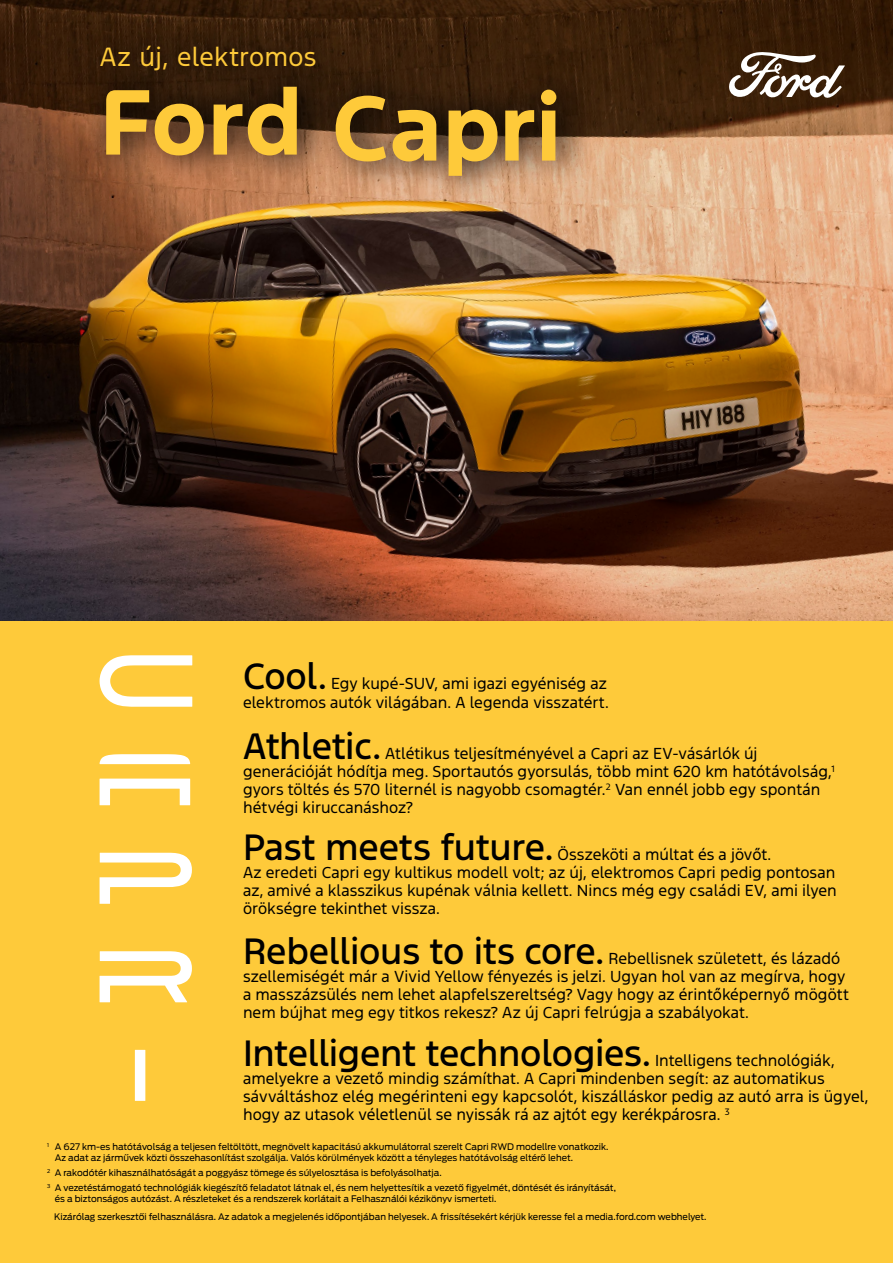
<style>
.page{position:relative;width:893px;height:1263px;background:#fff}
.page>*{position:absolute;margin:0;border:0;box-sizing:border-box;transform-origin:0 0}
.t1{font:87px "Ford F 1 Bold";color:#feca3a}
.t2{font:34.5px "Ford F 1 Medium";letter-spacing:-.01em;color:#000}
.t3{font:24.75px "Ford F1";letter-spacing:.01em;color:#feca3a}
.t4{font:15px/18px "Ford F1";color:#000}
.t5{font:9px/10.8px "Ford Antenna";color:#000}
</style>
<div class="page">
<img style="left:0;top:0;width:893px;height:621px">
<svg style="left:729px;top:51px;width:116px;height:48px"></svg>
<div style="left:0;top:621px;width:893px;height:642px;background:#feca3a"></div>
<svg style="left:100px;top:655px;width:92px;height:52px"></svg>
<div style="left:135px;top:1050px;width:10px;height:51px;background:#fff"></div>
<svg style="left:100px;top:951px;width:92px;height:51px"></svg>
<svg style="left:100px;top:853px;width:92px;height:51px"></svg>
<svg style="left:100px;top:754px;width:90px;height:10px"></svg>
<svg style="left:100px;top:778px;width:90px;height:27px"></svg>
<svg style="left:83px;top:21px;width:509px;height:182px;background:#5f3f26"></svg>
<h3 class="t3" style="left:100px;top:40px;width:218px">Az új, elektromos</h3>
<h1 class="t1" style="left:100px;top:70px;width:463px">Ford Capri</h1>
<h2 class="t2" style="left:243px;top:654px;width:85px">Cool.</h2>
<p class="t4" style="left:243px;top:676px;width:367px;text-align:right">Egy kupé-SUV, ami igazi egyéniség az<br>elektromos autók világában. A legenda visszatért.</p>
<h2 class="t2" style="left:243px;top:723px;width:140px">Athletic.</h2>
<p class="t4" style="left:243px;top:745px;width:593px;text-indent:142px">Atlétikus teljesítményével a Capri az EV-vásárlók új generációját hódítja meg. Sportautós gyorsulás, több mint 620 km hatótávolság,<sup>1 </sup>gyors töltés és 570 liternél is nagyobb csomagtér.<sup>2</sup> Van ennél jobb egy spontán hétvégi kiruccanáshoz?</p>
<h2 class="t2" style="left:243px;top:824px;width:312px">Past meets future.</h2>
<p class="t4" style="left:243px;top:847px;width:595px;text-indent:315px">Összeköti a múltat és a jövőt.<br>Az eredeti Capri egy kultikus modell volt; az új, elektromos Capri pedig pontosan az, amivé a klasszikus kupénak válnia kellett. Nincs még egy családi EV, ami ilyen örökségre tekinthet vissza.</p>
<h2 class="t2" style="left:243px;top:928px;width:363px">Rebellious to its core.</h2>
<p class="t4" style="left:243px;top:951px;width:607px;text-indent:365px">Rebellisnek született, és lázadó szellemiségét már a Vivid Yellow fényezés is jelzi. Ugyan hol van az megírva, hogy a masszázsülés nem lehet alapfelszereltség? Vagy hogy az érintőképernyő mögött nem bújhat meg egy titkos rekesz? Az új Capri felrúgja a szabályokat.</p>
<h2 class="t2" style="left:243px;top:1030px;width:409px">Intelligent technologies.</h2>
<p class="t4" style="left:243px;top:1052px;width:627px;text-indent:412px">Intelligens technológiák, amelyekre a vezető mindig számíthat. A Capri mindenben segít: az automatikus sávváltáshoz elég megérinteni egy kapcsolót, kiszálláskor pedig az autó arra is ügyel, hogy az utasok véletlenül se nyissák rá az ajtót egy kerékpárosra. <sup>3</sup></p>
<p class="t5" style="left:55px;top:1140px;width:555px;text-indent:-7px"><sup>1</sup> A 627 km-es hatótávolság a teljesen feltöltött, megnövelt kapacitású akkumulátorral szerelt Capri RWD modellre vonatkozik.<br>Az adat az járművek közti összehasonlítást szolgálja. Valós körülmények között a tényleges hatótávolság eltérő lehet.</p>
<p class="t5" style="left:47px;top:1164px;width:570px;line-height:15px"><sup>2</sup> A rakodótér kihasználhatóságát a poggyász tömege és súlyelosztása is befolyásolhatja.<br><sup>3</sup> A vezetéstámogató technológiák kiegészítő feladatot látnak el, és nem helyettesítik a vezető figyelmét, döntését és irányítását,</p>
<p class="t5" style="left:55px;top:1192px;width:443px">és a biztonságos autózást. A részleteket és a rendszerek korlátait a Felhasználói kézikönyv ismerteti.</p>
<p class="t5" style="left:54px;top:1211px;width:654px">Kizárólag szerkesztői felhasználásra. Az adatok a megjelenés időpontjában helyesek. A frissítésekért kérjük keresse fel a media.ford.com webhelyet.</p>
</div>
